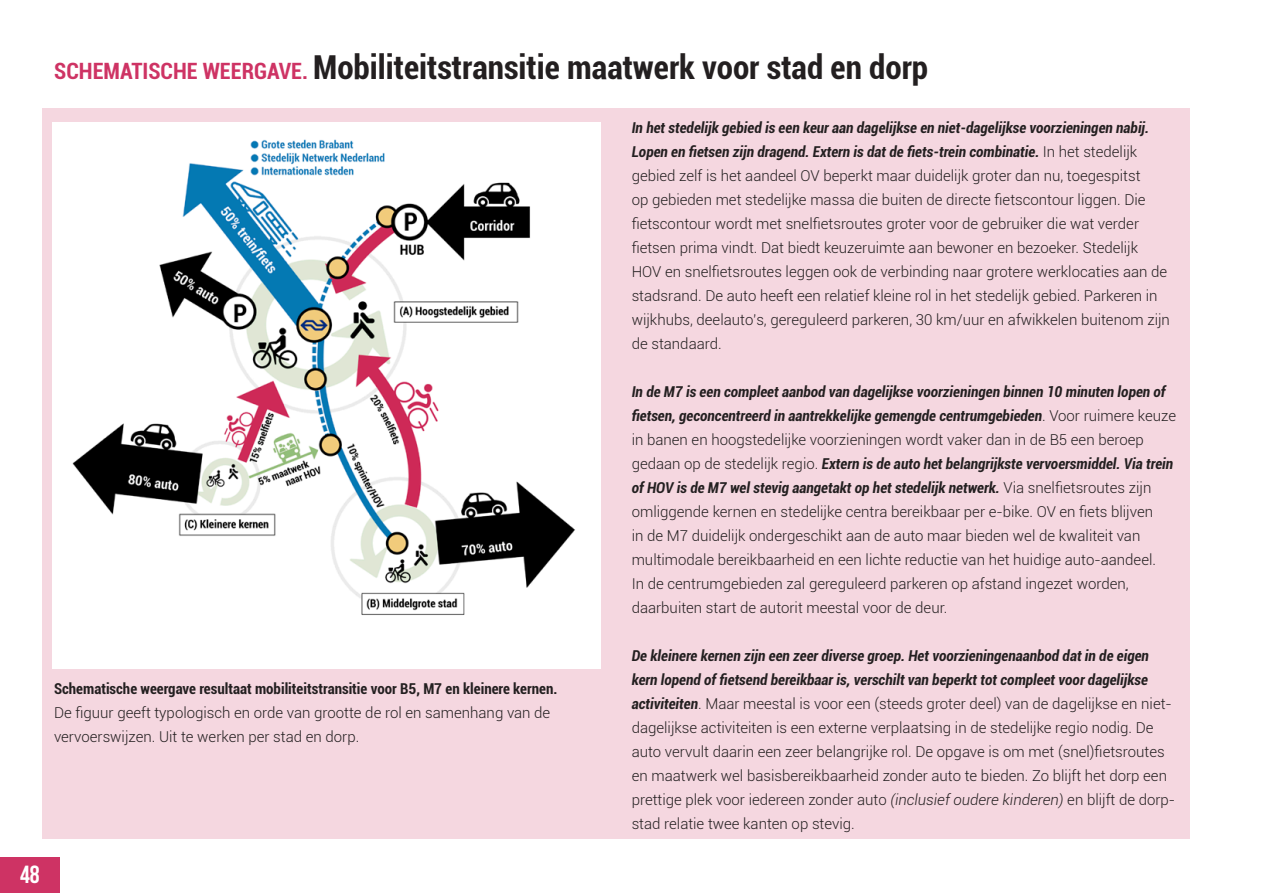
<style>
.page{position:relative;width:1263px;height:893px;background:#fff}
.page>*{position:absolute;margin:0;border:0;box-sizing:border-box;transform-origin:0 0}
.t1{font:700 condensed 33px "Roboto";color:#231f20}
.t2{font:24.75px "Bebas Neue";color:#fff}
.t3{font:300 15px/24px "Roboto";color:#231f20}
.t4{font:700 condensed 15px "Roboto";color:#231f20}
.s1{font-size:22.5px;color:#ce3364}
.s2{font-weight:700;font-style:italic;font-stretch:condensed}
.s3{font-style:italic}
</style>
<div class="page">
<div style="left:42px;top:108px;width:1148px;height:731px;background:#f5d7e0"></div>
<img style="left:53px;top:122px;width:547px;height:546px">
<div style="left:0;top:857px;width:60px;height:36px;background:#ce3364"></div>
<h2 class="t2" style="left:20px;top:861px;width:21px">48</h2>
<p class="t1" style="left:54px;top:44px;width:875px"><span class="s1">SCHEMATISCHE WEERGAVE.</span> Mobiliteitstransitie maatwerk voor stad en dorp</p>
<p class="t4" style="left:54px;top:678px;width:505px">Schematische weergave resultaat mobiliteitstransitie voor B5, M7 en kleinere kernen.</p>
<p class="t3" style="left:54px;top:700px;width:498px">De figuur geeft typologisch en orde van grootte de rol en samenhang van de vervoerswijzen. Uit te werken per stad en dorp.</p>
<p class="t3" style="left:632px;top:115px;width:540px"><span class="s2">In het stedelijk gebied is een keur aan dagelijkse en niet-dagelijkse voorzieningen nabij.<br>Lopen en fietsen zijn dragend. Extern is dat de fiets-trein combinatie.</span> In het stedelijk gebied zelf is het aandeel OV beperkt maar duidelijk groter dan nu, toegespitst<br>op gebieden met stedelijke massa die buiten de directe fietscontour liggen. Die fietscontour wordt met snelfietsroutes groter voor de gebruiker die wat verder fietsen prima vindt. Dat biedt keuzeruimte aan bewoner en bezoeker. Stedelijk HOV en snelfietsroutes leggen ook de verbinding naar grotere werklocaties aan de stadsrand. De auto heeft een relatief kleine rol in het stedelijk gebied. Parkeren in wijkhubs, deelauto’s, gereguleerd parkeren, 30 km/uur en afwikkelen buitenom zijn de standaard.</p>
<p class="t3" style="left:632px;top:379px;width:546px"><span class="s2">In de M7 is een compleet aanbod van dagelijkse voorzieningen binnen 10 minuten lopen of fietsen, geconcentreerd in aantrekkelijke gemengde centrumgebieden</span>. Voor ruimere keuze in banen en hoogstedelijke voorzieningen wordt vaker dan in de B5 een beroep gedaan op de stedelijk regio. <span class="s2">Extern is de auto het belangrijkste vervoersmiddel. Via trein of HOV is de M7 wel stevig aangetakt op het stedelijk netwerk.</span> Via snelfietsroutes zijn omliggende kernen en stedelijke centra bereikbaar per e-bike. OV en fiets blijven<br>in de M7 duidelijk ondergeschikt aan de auto maar bieden wel de kwaliteit van multimodale bereikbaarheid en een lichte reductie van het huidige auto-aandeel.<br>In de centrumgebieden zal gereguleerd parkeren op afstand ingezet worden, daarbuiten start de autorit meestal voor de deur.</p>
<p class="t3" style="left:632px;top:643px;width:545px"><span class="s2">De kleinere kernen zijn een zeer diverse groep. Het voorzieningenaanbod dat in de eigen kern lopend of fietsend bereikbaar is, verschilt van beperkt tot compleet voor dagelijkse activiteiten</span>. Maar meestal is voor een (steeds groter deel) van de dagelijkse en niet&shy;dagelijkse activiteiten is een externe verplaatsing in de stedelijke regio nodig. De auto vervult daarin een zeer belangrijke rol. De opgave is om met (snel)fietsroutes en maatwerk wel basisbereikbaarheid zonder auto te bieden. Zo blijft het dorp een prettige plek voor iedereen zonder auto <span class="s3">(inclusief oudere kinderen)</span> en blijft de dorp&shy;stad relatie twee kanten op stevig.</p>
</div>
